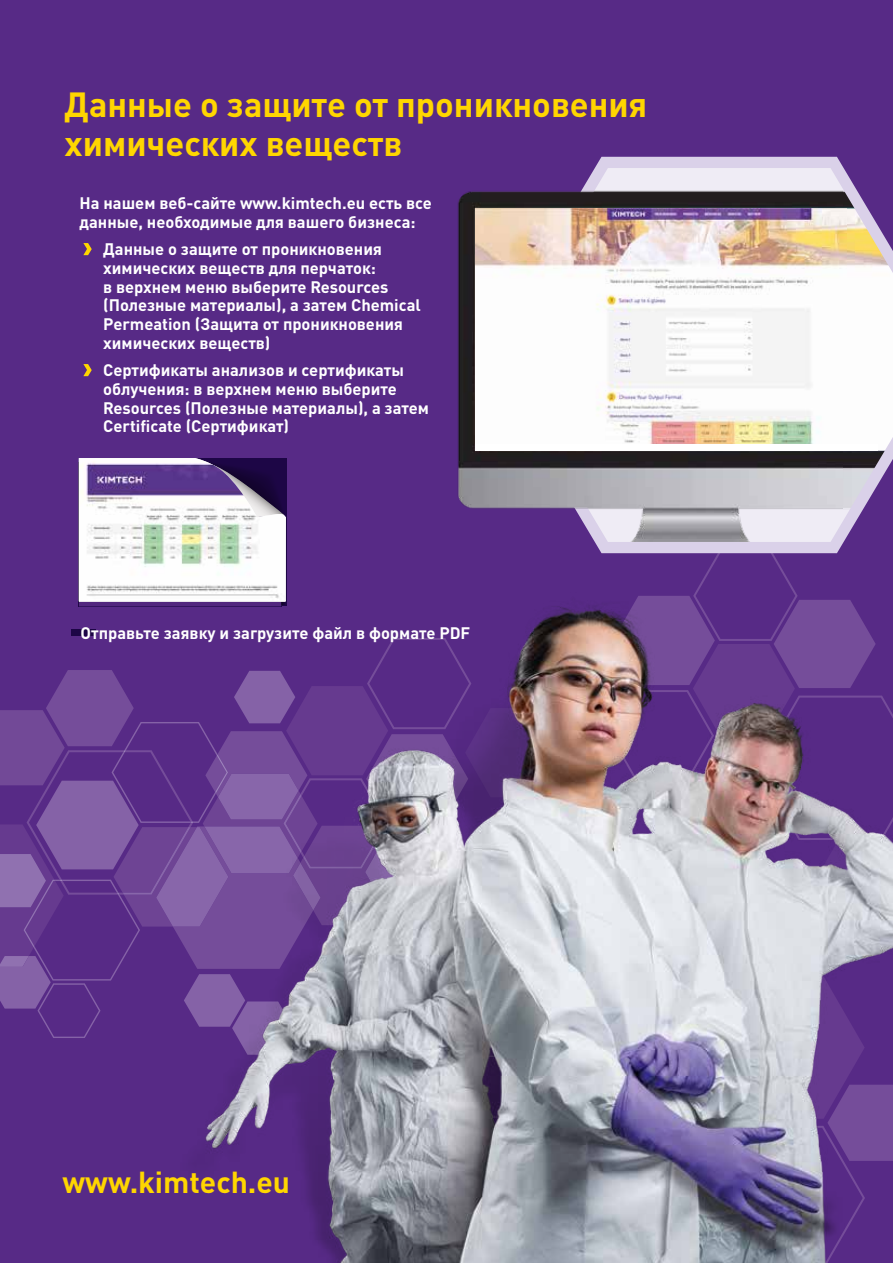
<style>
.page{position:relative;width:893px;height:1263px;background:#572a86}
.page>*{position:absolute;margin:0;border:0;box-sizing:border-box;transform-origin:0 0}
.t1{font:700 34.5px/39px "DIN Pro";color:#ffd600}
.t2{font:700 30px "DIN Pro";color:#ffd600}
.t3{font:700 16.5px/18.8px "DIN Pro";color:#fff}
</style>
<div class="page">
<svg style="left:83px;top:243px;width:9px;height:12px"></svg>
<svg style="left:83px;top:364px;width:9px;height:12px"></svg>
<img style="left:79px;top:458px;width:207px;height:82px">
<img style="left:0;top:540px;width:893px;height:723px">
<svg style="left:477px;top:156px;width:416px;height:403px"></svg>
<img style="left:458px;top:170px;width:384px;height:369px">
<img style="left:476px;top:209px;width:370px;height:235px">
<div style="left:476px;top:444px;width:402px;height:7px;background:#fff"></div>
<h1 class="t1" style="left:65px;top:81px;width:584px">Данные о защите от проникновения химических веществ</h1>
<p class="t3" style="left:80px;top:192px;width:354px">На нашем веб-сайте www.kimtech.eu есть все данные, необходимые для вашего бизнеса:</p>
<p class="t3" style="left:103px;top:238px;width:319px">Данные о защите от проникновения химических веществ для перчаток:<br>в верхнем меню выберите Resources (Полезные материалы), а затем Chemical Permeation (Защита от проникновения химических веществ)</p>
<p class="t3" style="left:103px;top:359px;width:327px">Сертификаты анализов и сертификаты облучения: в верхнем меню выберите Resources (Полезные материалы), а затем Certificate (Сертификат)</p>
<p class="t3" style="left:81px;top:622px;width:391px">Отправьте заявку и загрузите файл в формате PDF</p>
<h2 class="t2" style="left:63px;top:1157px;width:229px">www.kimtech.eu</h2>
</div>
